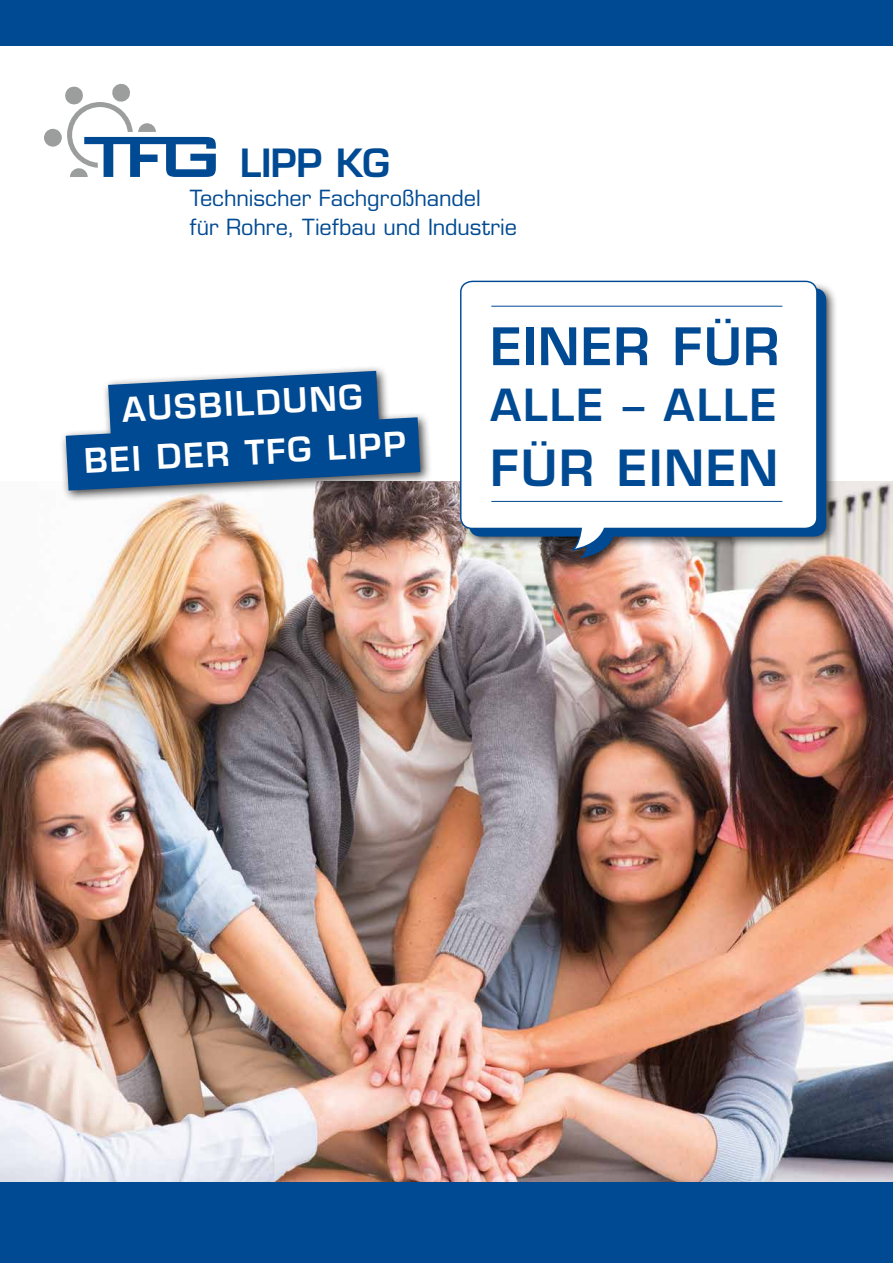
<style>
.page{position:relative;width:893px;height:1263px;background:#fff}
.page>*{position:absolute;margin:0;border:0;box-sizing:border-box;transform-origin:0 0}
.t1{font:600 50.4px "Eurostile";letter-spacing:.025em;color:#004a93}
.t2{font:600 48.6px "Eurostile";letter-spacing:.035em;color:#004a93}
.t3{font:600 43.2px "Eurostile";letter-spacing:.055em;color:#004a93}
.t4{font:600 37.95px "Eurostile";letter-spacing:-.015em;color:#004a93}
.t5{font:600 33px/49.5px "Eurostile";color:#fff;text-align:center}
.t6{font:21.75px/29px "Eurostile";letter-spacing:-.005em;color:#004a93}
</style>
<div class="page">
<img style="left:0;top:481px;width:893px;height:701px">
<div style="left:44px;top:129px;width:18px;height:18px;background:#9c9d9d;border-radius:50%"></div>
<svg style="left:65px;top:84px;width:151px;height:93px"></svg>
<div style="left:0;top:1182px;width:893px;height:81px;background:#004a93"></div>
<div style="left:463px;top:282px;width:376px;height:287px;background:#000;opacity:.75"></div>
<svg style="left:468px;top:287px;width:359px;height:273px;background:#728aa4"></svg>
<svg style="left:459px;top:280px;width:359px;height:273px"></svg>
<div style="left:0;top:0;width:893px;height:45px;background:#004a93"></div>
<div style="left:60px;top:365px;width:372px;height:137px;background:#000;opacity:.75"></div>
<svg style="left:66px;top:371px;width:354px;height:120px;background:#3169a1"></svg>
<hr style="left:491px;top:306px;width:291px;height:1px;background:#004a93">
<hr style="left:491px;top:501px;width:291px;height:1px;background:#004a93">
<h3 class="t4" style="left:240px;top:139px;width:152px">LIPP KG</h3>
<p class="t6" style="left:190px;top:184px;width:329px">Technischer Fachgroßhandel<br>für Rohre, Tiefbau und Industrie</p>
<h3 class="t5" style="left:80px;top:386px;width:324px;rotate:-3deg">AUSBILDUNG<br>BEI DER TFG LIPP</h3>
<h1 class="t1" style="left:490px;top:315px;width:291px">EINER FÜR</h1>
<h3 class="t3" style="left:490px;top:378px;width:288px">ALLE – ALLE</h3>
<h2 class="t2" style="left:490px;top:437px;width:289px">FÜR EINEN</h2>
</div>
